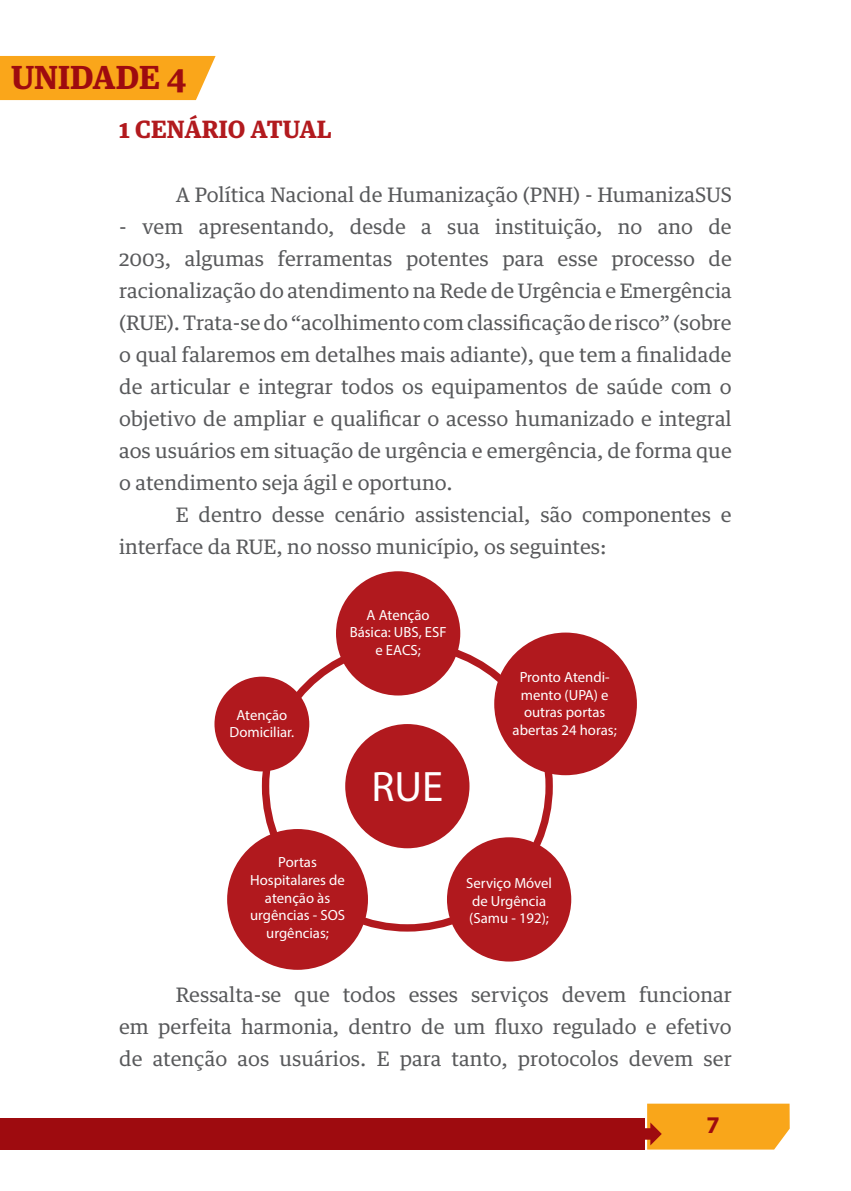
<style>
.page{position:relative;width:851px;height:1191px;background:#fff}
.page>*{position:absolute;margin:0;border:0;box-sizing:border-box;transform-origin:0 0}
.t1{font:42.8px "Myriad Pro";color:#fff}
.t2{font:700 32px "Guardian Text Egyp";color:#9e0b0f}
.t3{font:700 24px "Guardian Text Egyp";color:#b21a1e}
.t4{font:700 24px "Myriad Pro";color:#9e0b0f}
.t5{font:20px/32px "Guardian Text Egyp";color:#58595b;text-align:justify}
.t6{font:14.8px/17.6px "Myriad Pro";color:#fff;text-align:center}
</style>
<div class="page">
<div style="left:0;top:1118px;width:644px;height:31px;background:#9e0b0f"></div>
<svg style="left:644px;top:1103px;width:145px;height:46px;background:#f6a524"></svg>
<div style="left:0;top:56px;width:215px;height:44px;background:#faa61a"></div>
<div style="left:345px;top:724px;width:124px;height:124px;background:#b1191e;border-radius:50%"></div>
<div style="left:447px;top:837px;width:124px;height:124px;background:#b1191e;border-radius:50%"></div>
<div style="left:227px;top:829px;width:141px;height:140px;background:#b1191e;border-radius:50%"></div>
<div style="left:336px;top:571px;width:124px;height:124px;background:#b1191e;border-radius:50%"></div>
<div style="left:494px;top:632px;width:142px;height:143px;background:#b1191e;border-radius:50%"></div>
<div style="left:214px;top:676px;width:95px;height:95px;background:#b1191e;border-radius:50%"></div>
<h2 class="t2" style="left:11px;top:51px;width:177px">UNIDADE 4</h2>
<p class="t3" style="left:119px;top:109px;width:214px">1 CENÁRIO ATUAL</p>
<p class="t5" style="left:176px;top:177px;width:557px">A Política Nacional de Humanização (PNH) - HumanizaSUS</p>
<p class="t5" style="left:119px;top:209px;width:614px">- vem apresentando, desde a sua instituição, no ano de 2003, algumas ferramentas potentes para esse processo de racionalização do atendimento na Rede de Urgência e Emergência (RUE). Trata-se do “acolhimento com classificação de risco” (sobre o qual falaremos em detalhes mais adiante), que tem a finalidade de articular e integrar todos os equipamentos de saúde com o objetivo de ampliar e qualificar o acesso humanizado e integral aos usuários em situação de urgência e emergência, de forma que o atendimento seja ágil e oportuno.</p>
<p class="t5" style="left:119px;top:497px;width:614px;text-indent:57px">E dentro desse cenário assistencial, são componentes e interface da RUE, no nosso município, os seguintes:</p>
<p class="t6" style="left:229px;top:705px;width:66px">Atenção<br>Domiciliar.</p>
<p class="t6" style="left:349px;top:605px;width:98px">A Atenção<br>Básica: UBS, ESF e EACS;</p>
<h1 class="t1" style="left:371px;top:760px;width:73px">RUE</h1>
<p class="t6" style="left:512px;top:668px;width:106px">Pronto Atendi&shy;mento (UPA) e outras portas abertas 24 horas;</p>
<p class="t6" style="left:250px;top:853px;width:96px">Portas<br>Hospitalares de atenção às urgências - SOS urgências;</p>
<p class="t6" style="left:466px;top:874px;width:87px;text-align:left">Serviço Móvel de Urgência (Samu - 192);</p>
<p class="t5" style="left:119px;top:977px;width:614px;text-indent:57px">Ressalta-se que todos esses serviços devem funcionar em perfeita harmonia, dentro de um fluxo regulado e efetivo de atenção aos usuários. E para tanto, protocolos devem ser</p>
<p class="t4" style="left:706px;top:1109px;width:15px">7</p>
</div>
